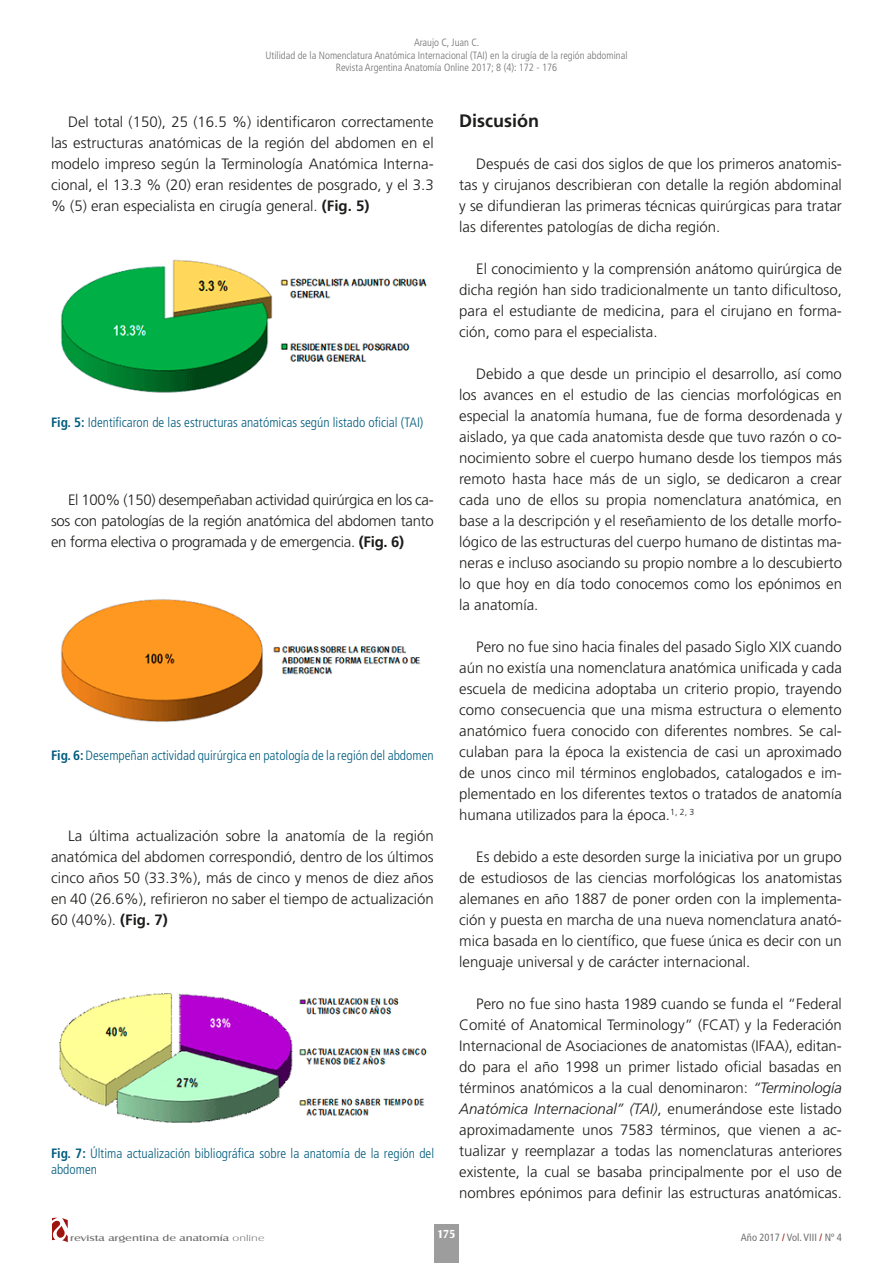
<style>
.page{position:relative;width:893px;height:1263px;background:#fff}
.page>*{position:absolute;margin:0;border:0;box-sizing:border-box;transform-origin:0 0}
.Titulo_articulo_secu{font:700 18px "Frutiger LT Std";color:#1d1d1b}
.Body_Text{font:300 15px/21px "Frutiger LT Std";color:#1d1d1b;text-align:justify}
.Epigrafes_fotos{font:300 condensed 13.5px/16.2px "Frutiger LT Std";color:#005c7e}
.t1{font:700 12px "Castle T";color:#fff}
.t2{font:300 condensed 10.5px/12.6px "Frutiger LT Std";color:#70706f;text-align:center}
.t3{font:condensed 10.5px "Frutiger LT Std";color:#70706f}
.t4{font:9px "Castle T";color:#6f6f6e;scale:1.4 1}
.s1{font-weight:700}
.s2{font-style:italic}
.s3{font-family:"Castle T Ligh"}
.s4{color:#9f1610}
</style>
<div class="page">
<svg style="left:52px;top:1218px;width:16px;height:24px"></svg>
<div style="left:434px;top:1224px;width:24px;height:39px;background:#9d9d9d"></div>
<img style="left:61px;top:259px;width:366px;height:134px">
<img style="left:61px;top:599px;width:360px;height:123px">
<img style="left:59px;top:993px;width:368px;height:130px">
<p class="t2" style="left:265px;top:36px;width:363px">Araujo C, Juan C.<br>Utilidad de la Nomenclatura Anatómica Internacional (TAI) en la cirugía de la región abdominal<br>Revista Argentina Anatomía Online 2017; 8 (4): 172 - 176</p>
<p class="Body_Text" style="left:51px;top:112px;width:384px;text-indent:17px">Del total (150), 25 (16.5 %) identificaron correctamente las estructuras anatómicas de la región del abdomen en el modelo impreso según la Terminología Anatómica Interna&shy;cional, el 13.3 % (20) eran residentes de posgrado, y el 3.3 % (5) eran especialista en cirugía general. <span class="s1">(Fig. 5)</span></p>
<p class="Epigrafes_fotos" style="left:51px;top:414px;width:374px"><span class="s1">Fig. 5:</span> Identificaron de las estructuras anatómicas según listado oficial (TAI)</p>
<p class="Body_Text" style="left:51px;top:490px;width:384px;text-indent:17px">El 100% (150) desempeñaban actividad quirúrgica en los ca&shy;sos con patologías de la región anatómica del abdomen tanto en forma electiva o programada y de emergencia. <span class="s1">(Fig. 6)</span></p>
<p class="Epigrafes_fotos" style="left:51px;top:747px;width:384px"><span class="s1">Fig. 6:</span> Desempeñan actividad quirúrgica en patología de la región del abdomen</p>
<p class="Body_Text" style="left:51px;top:826px;width:384px;text-indent:17px">La última actualización sobre la anatomía de la región anatómica del abdomen correspondió, dentro de los últimos cinco años 50 (33.3%), más de cinco y menos de diez años en 40 (26.6%), refirieron no saber el tiempo de actualización 60 (40%). <span class="s1">(Fig. 7)</span></p>
<p class="Epigrafes_fotos" style="left:51px;top:1145px;width:385px"><span class="s1">Fig. 7:</span> Última actualización bibliográfica sobre la anatomía de la región del abdomen</p>
<p class="Titulo_articulo_secu" style="left:459px;top:110px;width:81px">Discusión</p>
<p class="Body_Text" style="left:459px;top:154px;width:384px;text-indent:17px">Después de casi dos siglos de que los primeros anatomis&shy;tas y cirujanos describieran con detalle la región abdominal y se difundieran las primeras técnicas quirúrgicas para tratar las diferentes patologías de dicha región.</p>
<p class="Body_Text" style="left:459px;top:259px;width:384px;text-indent:17px">El conocimiento y la comprensión anátomo quirúrgica de dicha región han sido tradicionalmente un tanto dificultoso, para el estudiante de medicina, para el cirujano en forma&shy;ción, como para el especialista.</p>
<p class="Body_Text" style="left:459px;top:364px;width:384px;text-indent:17px">Debido a que desde un principio el desarrollo, así como los avances en el estudio de las ciencias morfológicas en especial la anatomía humana, fue de forma desordenada y aislado, ya que cada anatomista desde que tuvo razón o co&shy;nocimiento sobre el cuerpo humano desde los tiempos más remoto hasta hace más de un siglo, se dedicaron a crear cada uno de ellos su propia nomenclatura anatómica, en base a la descripción y el reseñamiento de los detalle morfo&shy;lógico de las estructuras del cuerpo humano de distintas ma&shy;neras e incluso asociando su propio nombre a lo descubierto lo que hoy en día todo conocemos como los epónimos en la anatomía.</p>
<p class="Body_Text" style="left:459px;top:637px;width:384px;text-indent:17px">Pero no fue sino hacia finales del pasado Siglo XIX cuando aún no existía una nomenclatura anatómica unificada y cada escuela de medicina adoptaba un criterio propio, trayendo como consecuencia que una misma estructura o elemento anatómico fuera conocido con diferentes nombres. Se cal&shy;culaban para la época la existencia de casi un aproximado de unos cinco mil términos englobados, catalogados e im&shy;plementado en los diferentes textos o tratados de anatomía humana utilizados para la época.<sup>1,</sup> <sup>2,</sup> <sup>3</sup></p>
<p class="Body_Text" style="left:459px;top:847px;width:384px;text-indent:17px">Es debido a este desorden surge la iniciativa por un grupo de estudiosos de las ciencias morfológicas los anatomistas alemanes en año 1887 de poner orden con la implementa&shy;ción y puesta en marcha de una nueva nomenclatura anató&shy;mica basada en lo científico, que fuese única es decir con un lenguaje universal y de carácter internacional.</p>
<p class="Body_Text" style="left:459px;top:994px;width:384px;text-indent:17px">Pero no fue sino hasta 1989 cuando se funda el “Federal Comité of Anatomical Terminology” (FCAT) y la Federación Internacional de Asociaciones de anatomistas (IFAA), editan&shy;do para el año 1998 un primer listado oficial basadas en términos anatómicos a la cual denominaron: <span class="s2">“Terminología Anatómica Internacional” (TAI)</span>, enumerándose este listado aproximadamente unos 7583 términos, que vienen a ac&shy;tualizar y reemplazar a todas las nomenclaturas anteriores existente, la cual se basaba principalmente por el uso de nombres epónimos para definir las estructuras anatómicas.</p>
<p class="t4" style="left:70px;top:1234px;width:140px">revista argentina de anatomía <span class="s3">online</span></p>
<p class="t1" style="left:437px;top:1227px;width:20px">175</p>
<p class="t3" style="left:741px;top:1231px;width:103px">Año 2017 <span class="s4">/</span> Vol. VIII <span class="s4">/</span> Nº 4</p>
</div>
